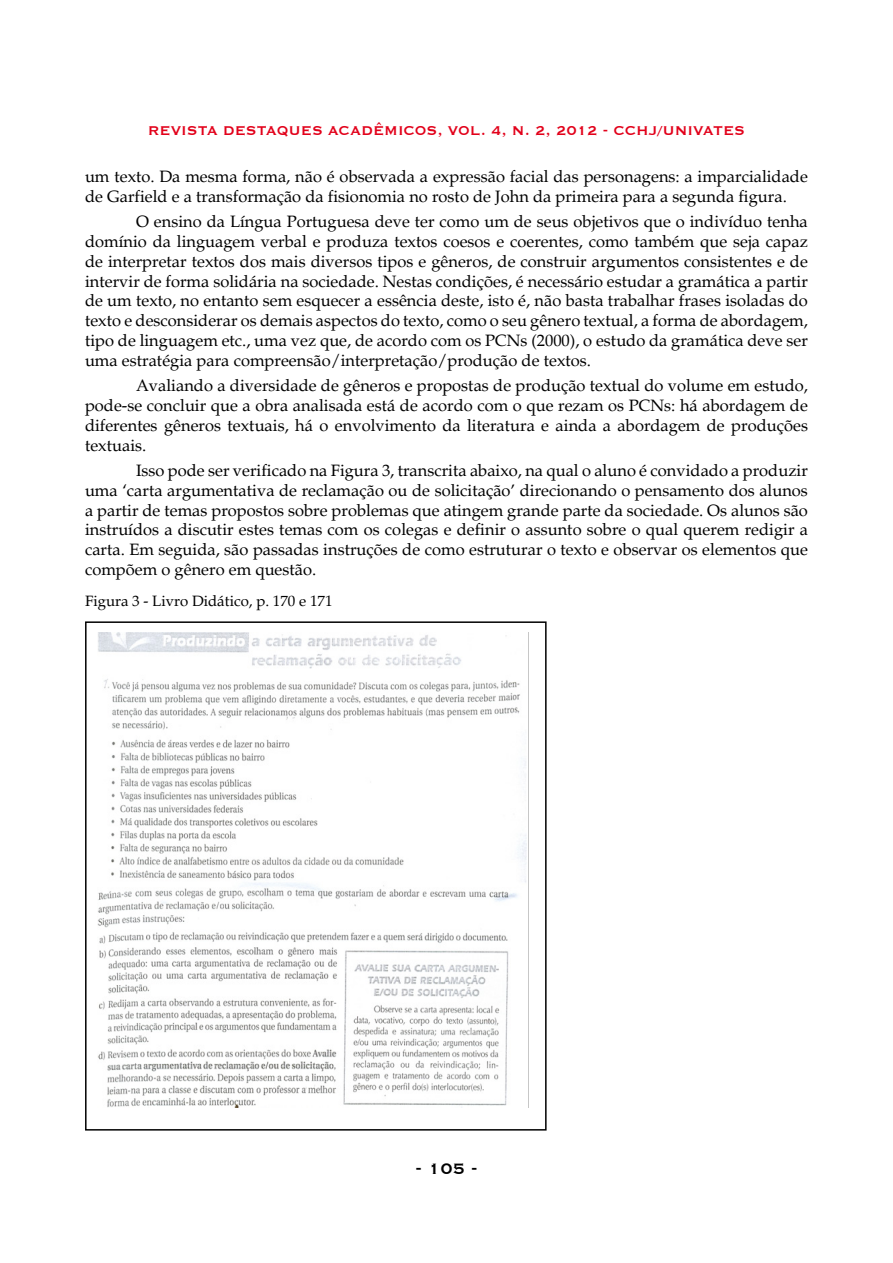
<style>
.page{position:relative;width:893px;height:1263px;background:#fff}
.page>*{position:absolute;margin:0;border:0;box-sizing:border-box;transform-origin:0 0}
.t1{font:700 19.5px "Copperplate Gothic BT";color:#000}
.t2{font:16.5px/19.8px "Palatino";color:#000;text-align:justify}
.t3{font:700 16.5px "Copperplate Gothic BT";color:#e2011a}
.t4{font:15px "Palatino";color:#000}
</style>
<div class="page">
<img style="left:97px;top:632px;width:430px;height:475px">
<div style="left:85px;top:621px;width:462px;height:509px;border:2px solid #000"></div>
<p class="t3" style="left:148px;top:122px;width:599px">REVISTA DESTAQUES ACADÊMICOS, VOL. 4, N. 2, 2012 - CCHJ/UNIVATES</p>
<p class="t2" style="left:85px;top:167px;width:724px">um texto. Da mesma forma, não é observada a expressão facial das personagens: a imparcialidade de Garfield e a transformação da fisionomia no rosto de John da primeira para a segunda figura.</p>
<p class="t2" style="left:85px;top:212px;width:724px;text-indent:51px">O ensino da Língua Portuguesa deve ter como um de seus objetivos que o indivíduo tenha domínio da linguagem verbal e produza textos coesos e coerentes, como também que seja capaz de interpretar textos dos mais diversos tipos e gêneros, de construir argumentos consistentes e de intervir de forma solidária na sociedade. Nestas condições, é necessário estudar a gramática a partir de um texto, no entanto sem esquecer a essência deste, isto é, não basta trabalhar frases isoladas do texto e desconsiderar os demais aspectos do texto, como o seu gênero textual, a forma de abordagem, tipo de linguagem etc., uma vez que, de acordo com os PCNs (2000), o estudo da gramática deve ser uma estratégia para compreensão/interpretação/produção de textos.</p>
<p class="t2" style="left:85px;top:376px;width:724px;text-indent:51px">Avaliando a diversidade de gêneros e propostas de produção textual do volume em estudo, pode-se concluir que a obra analisada está de acordo com o que rezam os PCNs: há abordagem de diferentes gêneros textuais, há o envolvimento da literatura e ainda a abordagem de produções textuais.</p>
<p class="t2" style="left:85px;top:461px;width:724px;text-indent:51px">Isso pode ser verificado na Figura 3, transcrita abaixo, na qual o aluno é convidado a produzir uma ‘carta argumentativa de reclamação ou de solicitação’ direcionando o pensamento dos alunos a partir de temas propostos sobre problemas que atingem grande parte da sociedade. Os alunos são instruídos a discutir estes temas com os colegas e definir o assunto sobre o qual querem redigir a carta. Em seguida, são passadas instruções de como estruturar o texto e observar os elementos que compõem o gênero em questão.</p>
<p class="t4" style="left:85px;top:592px;width:249px">Figura 3 - Livro Didático, p. 170 e 171</p>
<p class="t1" style="left:415px;top:1158px;width:64px">- 105 -</p>
</div>
